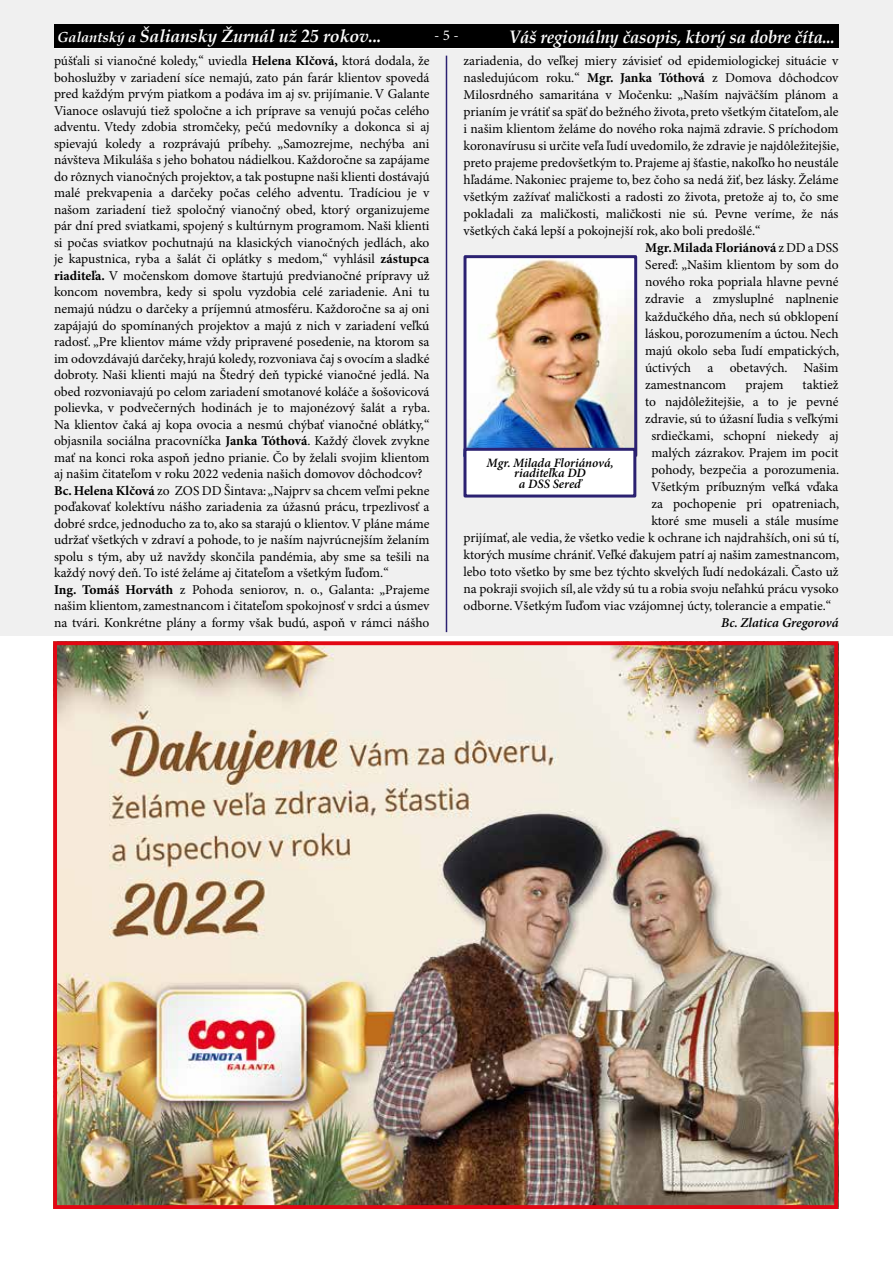
<style>
.page{position:relative;width:893px;height:1263px;background:#fff}
.page>*{position:absolute;margin:0;border:0;box-sizing:border-box;transform-origin:0 0}
.t1{font:italic 700 18px "Book Antiqua";letter-spacing:-.01em;color:#fff;scale:.93 1}
.t2{font:italic 700 17.7px "Book Antiqua";letter-spacing:-.01em;color:#fff}
.t3{font:15px "Minion Pro";color:#fff}
.t4{font:13.5px/16.5px "Minion Pro";color:#000}
.t5{font:700 13.5px "Minion Pro";color:#000}
.t6{font:italic 600 13.5px "Minion Pro";letter-spacing:-.005em;color:#000}
.t7{font:italic 600 12.75px/10.5px "Minion Pro";color:#000;text-align:center}
.s1{font-size:14.55px}
.s2{font-weight:700}
.s3{font-weight:400}
</style>
<div class="page">
<img style="left:58px;top:646px;width:775px;height:558px">
<div style="left:53px;top:641px;width:785px;height:568px;border:4px solid #e30613"></div>
<div style="left:0;top:0;width:893px;height:636px;background:#f0f0f0"></div>
<img style="left:467px;top:259px;width:166px;height:189px">
<div style="left:463px;top:255px;width:174px;height:202px;border:3px solid #2b2171"></div>
<div style="left:465px;top:449px;width:170px;height:47px;background:#fff"></div>
<div style="left:463px;top:448px;width:173px;height:49px;border:3px solid #2b2171"></div>
<hr style="left:446px;top:56px;width:1px;height:576px;background:#2b2171">
<hr style="left:54px;top:47px;width:785px;height:2px;background:#fff">
<div style="left:54px;top:24px;width:785px;height:24px;background:#000"></div>
<h2 class="t2" style="left:57px;top:24px;width:326px"><span class="s1">Galantský a</span> Šaliansky Žurnál už 25 rokov...</h2>
<p class="t3" style="left:434px;top:26px;width:26px">- 5 -</p>
<h1 class="t1" style="left:509px;top:24px;width:352px">Váš regionálny časopis, ktorý sa dobre číta...</h1>
<p class="t4" style="left:54px;top:53px;width:378px">púšťali si vianočné koledy,“ uviedla <span class="s2">Helena Klčová,</span> ktorá dodala, že bohoslužby v zariadení síce nemajú, zato pán farár klientov spovedá pred každým prvým piatkom a podáva im aj sv. prijímanie. V Galante Vianoce oslavujú tiež spoločne a ich príprave sa venujú počas celého adventu. Vtedy zdobia stromčeky, pečú medovníky a dokonca si aj spievajú koledy a rozprávajú príbehy. „Samozrejme, nechýba ani návšteva Mikuláša s jeho bohatou nádielkou. Každoročne sa zapájame do rôznych vianočných projektov, a tak postupne naši klienti dostávajú malé prekvapenia a darčeky počas celého adventu. Tradíciou je v našom zariadení tiež spoločný vianočný obed, ktorý organizujeme pár dní pred sviatkami, spojený s kultúrnym programom. Naši klienti si počas sviatkov pochutnajú na klasických vianočných jedlách, ako je kapustnica, ryba a šalát či oplátky s medom,“ vyhlásil <span class="s2">zástupca riaditeľa.</span> V močenskom domove štartujú predvianočné prípravy už koncom novembra, kedy si spolu vyzdobia celé zariadenie. Ani tu nemajú núdzu o darčeky a príjemnú atmosféru. Každoročne sa aj oni zapájajú do spomínaných projektov a majú z nich v zariadení veľkú radosť. „Pre klientov máme vždy pripravené posedenie, na ktorom sa im odovzdávajú darčeky, hrajú koledy, rozvoniava čaj s ovocím a sladké dobroty. Naši klienti majú na Štedrý deň typické vianočné jedlá. Na obed rozvoniavajú po celom zariadení smotanové koláče a šošovicová polievka, v podvečerných hodinách je to majonézový šalát a ryba.<br>Na klientov čaká aj kopa ovocia a nesmú chýbať vianočné oblátky,“ objasnila sociálna pracovníčka <span class="s2">Janka Tóthová</span>. Každý človek zvykne mať na konci roka aspoň jedno prianie. Čo by želali svojim klientom aj našim čitateľom v roku 2022 vedenia našich domovov dôchodcov?<br><span class="s2">Bc. Helena Klčová</span> zo ZOS DD Šintava: „Najprv sa chcem veľmi pekne poďakovať kolektívu nášho zariadenia za úžasnú prácu, trpezlivosť a dobré srdce, jednoducho za to, ako sa starajú o klientov. V pláne máme udržať všetkých v zdraví a pohode, to je naším najvrúcnejším želaním spolu s tým, aby už navždy skončila pandémia, aby sme sa tešili na každý nový deň. To isté želáme aj čitateľom a všetkým ľuďom.“<br><span class="s2">Ing. Tomáš Horváth</span> z Pohoda seniorov, n. o., Galanta: „Prajeme našim klientom, zamestnancom i čitateľom spokojnosť v srdci a úsmev na tvári. Konkrétne plány a formy však budú, aspoň v rámci nášho</p>
<p class="t4" style="left:463px;top:53px;width:377px">zariadenia, do veľkej miery závisieť od epidemiologickej situácie v</p>
<p class="t4" style="left:463px;top:70px;width:377px">nasledujúcom roku.“ <span class="s2">Mgr. Janka Tóthová</span> z Domova dôchodcov</p>
<p class="t4" style="left:463px;top:87px;width:377px">Milosrdného samaritána v Močenku: „Naším najväčším plánom a</p>
<p class="t4" style="left:463px;top:104px;width:377px">prianím je vrátiť sa späť do bežného života, preto všetkým čitateľom, ale</p>
<p class="t4" style="left:463px;top:121px;width:377px">i našim klientom želáme do nového roka najmä zdravie. S príchodom</p>
<p class="t4" style="left:463px;top:138px;width:377px">koronavírusu si určite veľa ľudí uvedomilo, že zdravie je najdôležitejšie,</p>
<p class="t4" style="left:463px;top:155px;width:377px">preto prajeme predovšetkým to. Prajeme aj šťastie, nakoľko ho neustále</p>
<p class="t4" style="left:463px;top:172px;width:376px">hľadáme. Nakoniec prajeme to, bez čoho sa nedá žiť, bez lásky. Želáme</p>
<p class="t4" style="left:463px;top:189px;width:377px">všetkým zažívať maličkosti a radosti zo života, pretože aj to, čo sme</p>
<p class="t4" style="left:463px;top:206px;width:377px">pokladali za maličkosti, maličkosti nie sú. Pevne veríme, že nás</p>
<p class="t4" style="left:463px;top:223px;width:298px">všetkých čaká lepší a pokojnejší rok, ako boli predošlé.“</p>
<p class="t5" style="left:645px;top:240px;width:195px">Mgr. Milada Floriánová <span class="s3">z DD a DSS</span></p>
<p class="t4" style="left:645px;top:257px;width:195px">Sereď: „Našim klientom by som do</p>
<p class="t4" style="left:645px;top:274px;width:195px">nového roka popriala hlavne pevné</p>
<p class="t4" style="left:645px;top:291px;width:195px">zdravie a zmysluplné naplnenie</p>
<p class="t4" style="left:645px;top:308px;width:195px">každučkého dňa, nech sú obklopení</p>
<p class="t4" style="left:645px;top:325px;width:195px">láskou, porozumením a úctou. Nech</p>
<p class="t4" style="left:645px;top:343px;width:196px">majú okolo seba ľudí empatických,</p>
<p class="t4" style="left:645px;top:360px;width:195px">úctivých a obetavých. Našim</p>
<p class="t4" style="left:645px;top:377px;width:83px">zamestnancom</p>
<p class="t4" style="left:745px;top:377px;width:39px">prajem</p>
<p class="t4" style="left:803px;top:377px;width:37px">taktiež</p>
<p class="t4" style="left:645px;top:394px;width:195px">to najdôležitejšie, a to je pevné</p>
<p class="t4" style="left:645px;top:411px;width:195px">zdravie, sú to úžasní ľudia s veľkými</p>
<p class="t4" style="left:651px;top:428px;width:189px">srdiečkami, schopní niekedy aj</p>
<p class="t4" style="left:651px;top:445px;width:189px">malých zázrakov. Prajem im pocit</p>
<p class="t4" style="left:651px;top:462px;width:189px">pohody, bezpečia a porozumenia.</p>
<p class="t4" style="left:651px;top:479px;width:189px">Všetkým príbuzným veľká vďaka</p>
<p class="t4" style="left:651px;top:496px;width:189px">za pochopenie pri opatreniach,</p>
<p class="t4" style="left:651px;top:513px;width:189px">ktoré sme museli a stále musíme</p>
<p class="t4" style="left:463px;top:530px;width:377px">prijímať, ale vedia, že všetko vedie k ochrane ich najdrahších, oni sú tí,</p>
<p class="t4" style="left:463px;top:547px;width:377px">ktorých musíme chrániť. Veľké ďakujem patrí aj našim zamestnancom,</p>
<p class="t4" style="left:463px;top:564px;width:376px">lebo toto všetko by sme bez týchto skvelých ľudí nedokázali. Často už</p>
<p class="t4" style="left:463px;top:581px;width:377px">na pokraji svojich síl, ale vždy sú tu a robia svoju neľahkú prácu vysoko</p>
<p class="t4" style="left:463px;top:598px;width:369px">odborne. Všetkým ľuďom viac vzájomnej úcty, tolerancie a empatie.“</p>
<p class="t6" style="left:721px;top:614px;width:119px">Bc. Zlatica Gregorová</p>
<p class="t7" style="left:487px;top:458px;width:129px">Mgr. Milada Floriánová, riaditeľka DD<br>a DSS Sereď</p>
</div>
